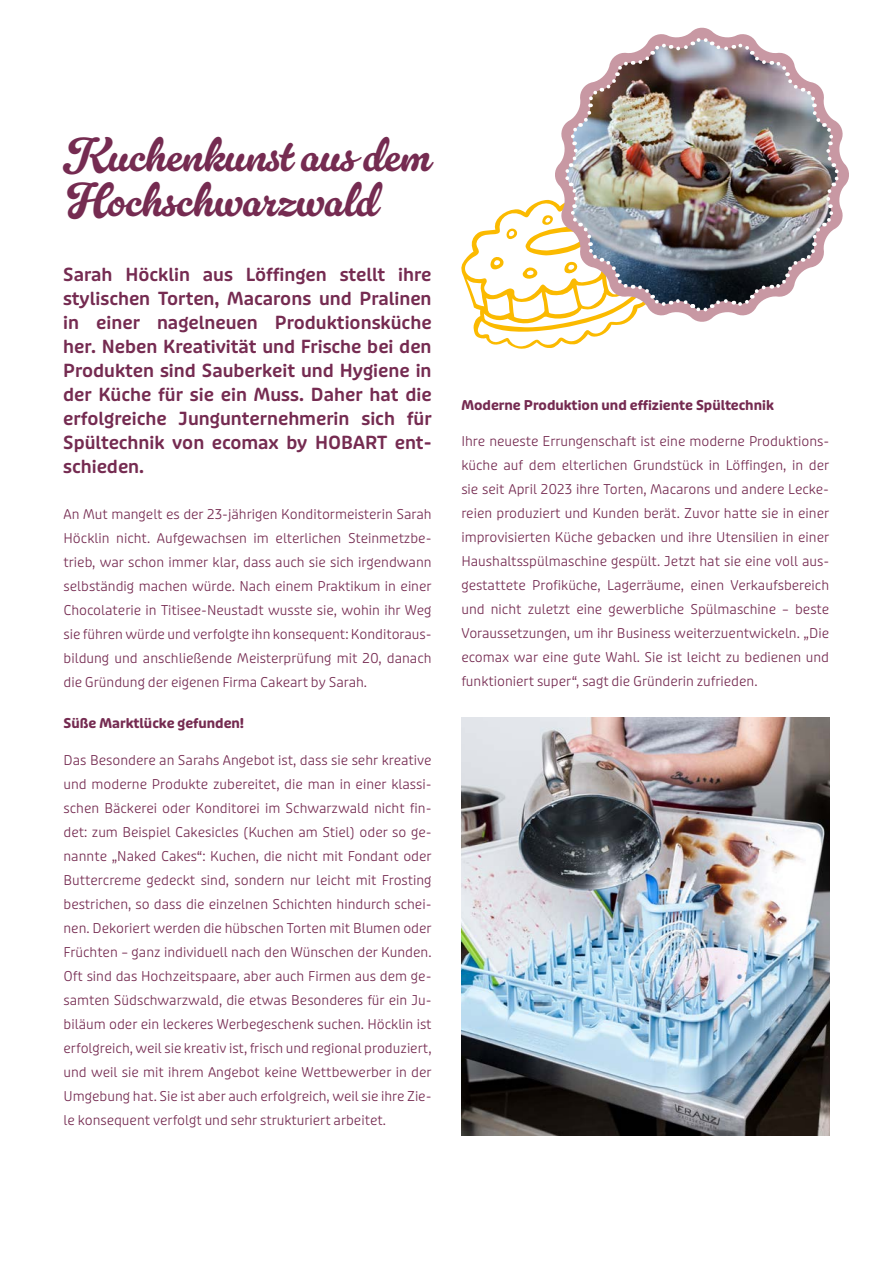
<style>
.page{position:relative;width:893px;height:1263px;background:#fff}
.page>*{position:absolute;margin:0;border:0;box-sizing:border-box;transform-origin:0 0}
.t1{font:48.15px/44.4px "Gelato Luxe";color:#752b51}
.t2{font:600 18px/24px "Puffin Display Soft";color:#752b51;text-align:justify}
.t3{font:300 13.5px/24px "Puffin Display Soft";color:#752b51;text-align:justify}
.t4{font:700 13.5px "Puffin Display Soft";color:#752b51}
</style>
<div class="page">
<svg style="left:652px;top:27px;width:197px;height:198px"></svg>
<img style="left:461px;top:37px;width:378px;height:312px">
<img style="left:461px;top:718px;width:368px;height:417px">
<h1 class="t1" style="left:63px;top:134px;width:370px">Kuchenkunst aus dem<br>Hochschwarzwald</h1>
<p class="t2" style="left:63px;top:263px;width:370px">Sarah Höcklin aus Löffingen stellt ihre stylischen Torten, Macarons und Pralinen in einer nagelneuen Produktionsküche her. Neben Kreativität und Frische bei den Produkten sind Sauberkeit und Hygiene in der Küche für sie ein Muss. Daher hat die erfolgreiche Jungunternehmerin sich für Spültechnik von ecomax by HOBART ent&shy;schieden.</p>
<p class="t3" style="left:64px;top:503px;width:370px">An Mut mangelt es der 23-jährigen Konditormeisterin Sarah Höcklin nicht. Aufgewachsen im elterlichen Steinmetzbe&shy;trieb, war schon immer klar, dass auch sie sich irgendwann selbständig machen würde. Nach einem Praktikum in einer Chocolaterie in Titisee-Neustadt wusste sie, wohin ihr Weg sie führen würde und verfolgte ihn konsequent: Konditoraus&shy;bildung und anschließende Meisterprüfung mit 20, danach die Gründung der eigenen Firma Cakeart by Sarah.</p>
<p class="t4" style="left:64px;top:715px;width:182px">Süße Marktlücke gefunden!</p>
<p class="t3" style="left:64px;top:748px;width:370px">Das Besondere an Sarahs Angebot ist, dass sie sehr kreative und moderne Produkte zubereitet, die man in einer klassi&shy;schen Bäckerei oder Konditorei im Schwarzwald nicht fin&shy;det: zum Beispiel Cakesicles (Kuchen am Stiel) oder so ge&shy;nannte „Naked Cakes“: Kuchen, die nicht mit Fondant oder Buttercreme gedeckt sind, sondern nur leicht mit Frosting bestrichen, so dass die einzelnen Schichten hindurch schei&shy;nen. Dekoriert werden die hübschen Torten mit Blumen oder Früchten – ganz individuell nach den Wünschen der Kunden.<br>Oft sind das Hochzeitspaare, aber auch Firmen aus dem ge&shy;samten Südschwarzwald, die etwas Besonderes für ein Ju&shy;biläum oder ein leckeres Werbegeschenk suchen. Höcklin ist erfolgreich, weil sie kreativ ist, frisch und regional produziert, und weil sie mit ihrem Angebot keine Wettbewerber in der Umgebung hat. Sie ist aber auch erfolgreich, weil sie ihre Zie&shy;le konsequent verfolgt und sehr strukturiert arbeitet.</p>
<p class="t4" style="left:461px;top:397px;width:314px">Moderne Produktion und effiziente Spültechnik</p>
<p class="t3" style="left:461px;top:430px;width:369px">Ihre neueste Errungenschaft ist eine moderne Produktions&shy;küche auf dem elterlichen Grundstück in Löffingen, in der sie seit April 2023 ihre Torten, Macarons und andere Lecke&shy;reien produziert und Kunden berät. Zuvor hatte sie in einer improvisierten Küche gebacken und ihre Utensilien in einer Haushaltsspülmaschine gespült. Jetzt hat sie eine voll aus&shy;gestattete Profiküche, Lagerräume, einen Verkaufsbereich und nicht zuletzt eine gewerbliche Spülmaschine – beste Voraussetzungen, um ihr Business weiterzuentwickeln. „Die ecomax war eine gute Wahl. Sie ist leicht zu bedienen und funktioniert super“, sagt die Gründerin zufrieden.</p>
</div>
